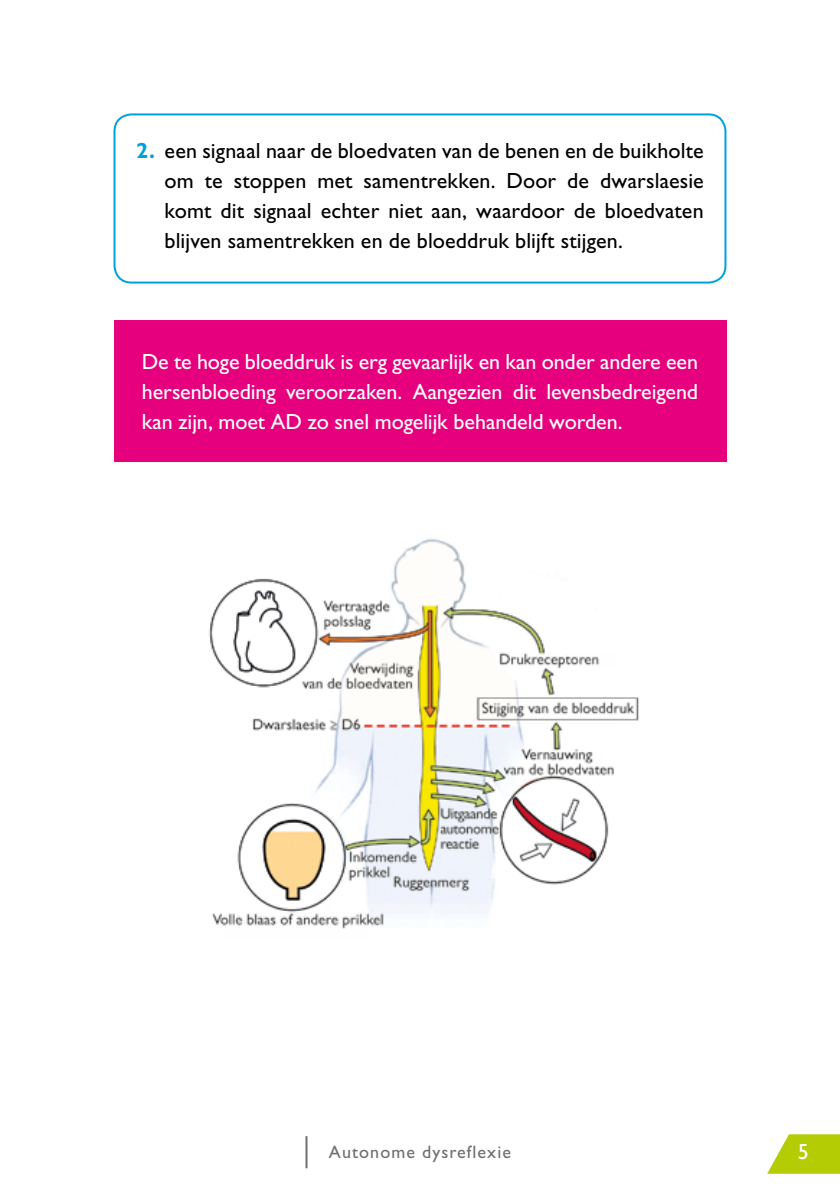
<style>
.page{position:relative;width:840px;height:1191px;background:#fff}
.page>*{position:absolute;margin:0;border:0;box-sizing:border-box;transform-origin:0 0}
.t1{font:22px/30px "Gill Sans Std";letter-spacing:.005em;color:#000;text-align:justify}
.t2{font:22px/30px "Gill Sans Std";letter-spacing:-.005em;color:#fff;text-align:justify}
.t3{font:18px "Gill Sans Std";letter-spacing:.06em;color:#706f6f}
.s1{font-weight:700;color:#00a2dc}
</style>
<div class="page">
<svg style="left:767px;top:1134px;width:72px;height:39px"></svg>
<hr style="left:305px;top:1136px;width:2px;height:32px;background:#706f6f">
<div style="left:113px;top:320px;width:613px;height:142px;background:#e6007d"></div>
<img style="left:209px;top:538px;width:430px;height:391px">
<div style="left:113px;top:113px;width:613px;height:170px;border:2px solid #00a2dc;border-radius:17px"></div>
<p class="t1" style="left:164px;top:136px;width:540px;text-indent:-28px"><span class="s1">2.</span> een signaal naar de bloedvaten van de benen en de buikholte om te stoppen met samentrekken. Door de dwarslaesie komt dit signaal echter niet aan, waardoor de bloedvaten blijven samentrekken en de bloeddruk blijft stijgen.</p>
<p class="t2" style="left:142px;top:346px;width:557px">De te hoge bloeddruk is erg gevaarlijk en kan onder andere een hersenbloeding veroorzaken. Aangezien dit levensbedreigend kan zijn, moet AD zo snel mogelijk behandeld worden.</p>
<p class="t3" style="left:329px;top:1141px;width:183px">Autonome dysreflexie</p>
<p class="t2" style="left:797px;top:1136px;width:12px">5</p>
</div>
